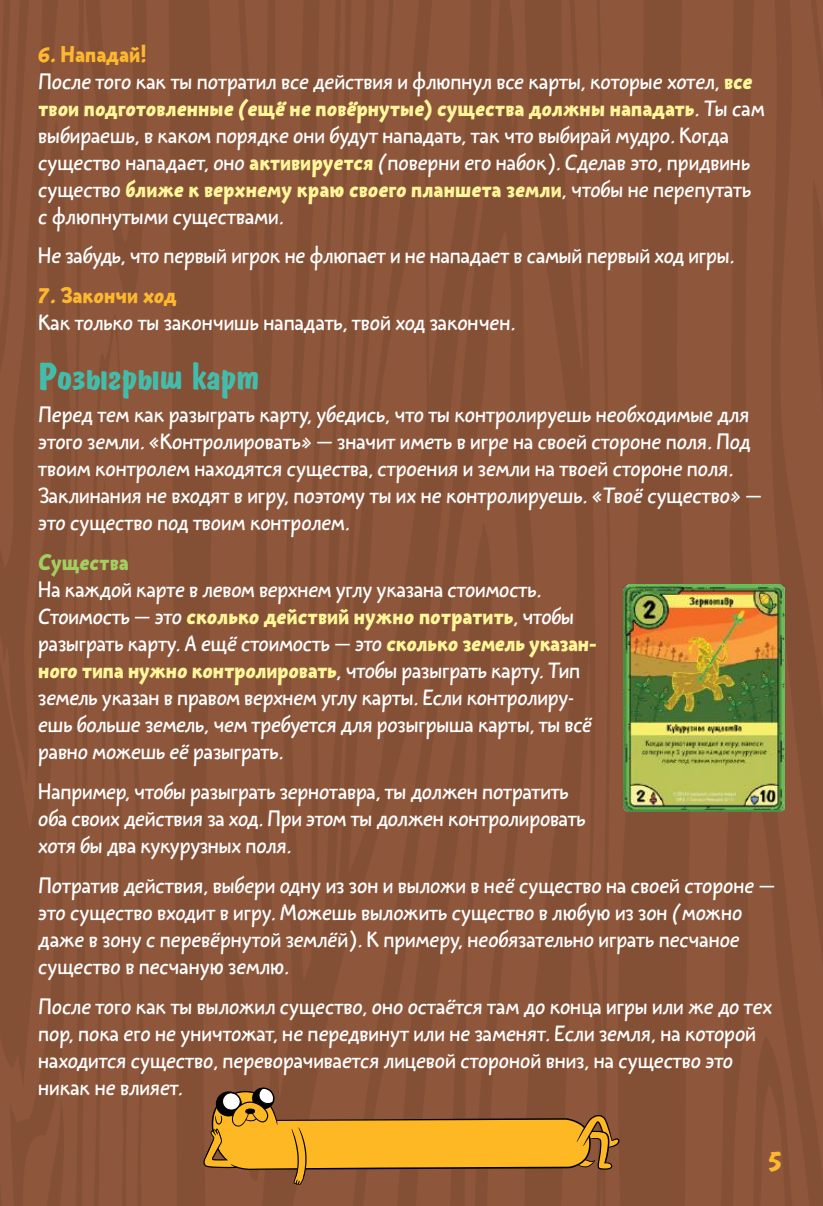
<style>
.page{position:relative;width:823px;height:1206px;background:#fff}
.page>*{position:absolute;margin:0;border:0;box-sizing:border-box;transform-origin:0 0}
.t1{font:700 38.25px "Domkrat";color:#43bdab}
.t2{font:700 31.5px "Domkrat";color:#fdb830}
.t3{font:22.5px/27px "Dereza";color:#fff}
.t4{font:700 22.5px "Dereza";letter-spacing:-.005em;color:#fdb830}
.t5{font:700 22.5px "Dereza";color:#a3cf60}
.s1{font-weight:700;color:#fdb830}
.s2{font-weight:700;color:#fff799}
</style>
<div class="page">
<img style="left:0;top:0;width:823px;height:1205px">
<img style="left:624px;top:585px;width:160px;height:227px">
<svg style="left:203px;top:1087px;width:416px;height:97px;background:#b87f2d"></svg>
<p class="t3" style="left:38px;top:42px;width:728px"><span class="s1">6. Нападай!<br></span>После того как ты потратил все действия и флюпнул все карты, которые хотел, <span class="s2">все твои подготовленные (ещё не повёрнутые) существа должны нападать</span>. Ты сам выбираешь, в каком порядке они будут нападать, так что выбирай мудро. Когда существо нападает, оно <span class="s2">активируется</span> (поверни его набок). Сделав это, придвинь существо <span class="s2">ближе к верхнему краю своего планшета земли</span>, чтобы не перепутать с флюпнутыми существами.</p>
<p class="t3" style="left:38px;top:243px;width:697px">Не забудь, что первый игрок не флюпает и не нападает в самый первый ход игры.</p>
<p class="t4" style="left:38px;top:281px;width:140px">7. Закончи ход</p>
<p class="t3" style="left:38px;top:310px;width:478px">Как только ты закончишь нападать, твой ход закончен.</p>
<h1 class="t1" style="left:38px;top:356px;width:223px">Розыгрыш карт</h1>
<p class="t3" style="left:38px;top:402px;width:725px">Перед тем как разыграть карту, убедись, что ты контролируешь необходимые для этого земли. «Контролировать» — значит иметь в игре на своей стороне поля. Под твоим контролем находятся существа, строения и земли на твоей стороне поля.<br>Заклинания не входят в игру, поэтому ты их не контролируешь. «Твоё существо» — это существо под твоим контролем.</p>
<p class="t5" style="left:38px;top:548px;width:92px">Существа</p>
<p class="t3" style="left:38px;top:577px;width:560px">На каждой карте в левом верхнем углу указана стоимость.<br>Стоимость — это <span class="s2">сколько действий нужно потратить</span>, чтобы разыграть карту. А ещё стоимость — это <span class="s2">сколько земель указан&shy;ного типа нужно контролировать</span>, чтобы разыграть карту. Тип земель указан в правом верхнем углу карты. Если контролиру&shy;ешь больше земель, чем требуется для розыгрыша карты, ты всё равно можешь её разыграть.</p>
<p class="t3" style="left:38px;top:779px;width:549px">Например, чтобы разыграть зернотавра, ты должен потратить оба своих действия за ход. При этом ты должен контролировать хотя бы два кукурузных поля.</p>
<p class="t3" style="left:38px;top:872px;width:738px">Потратив действия, выбери одну из зон и выложи в неё существо на своей стороне — это существо входит в игру. Можешь выложить существо в любую из зон (можно даже в зону с перевёрнутой землёй). К примеру, необязательно играть песчаное существо в песчаную землю.</p>
<p class="t3" style="left:38px;top:993px;width:735px">После того как ты выложил существо, оно остаётся там до конца игры или же до тех пор, пока его не уничтожат, не передвинут или не заменят. Если земля, на которой находится существо, переворачивается лицевой стороной вниз, на существо это никак не влияет.</p>
<h2 class="t2" style="left:768px;top:1144px;width:15px">5</h2>
</div>
